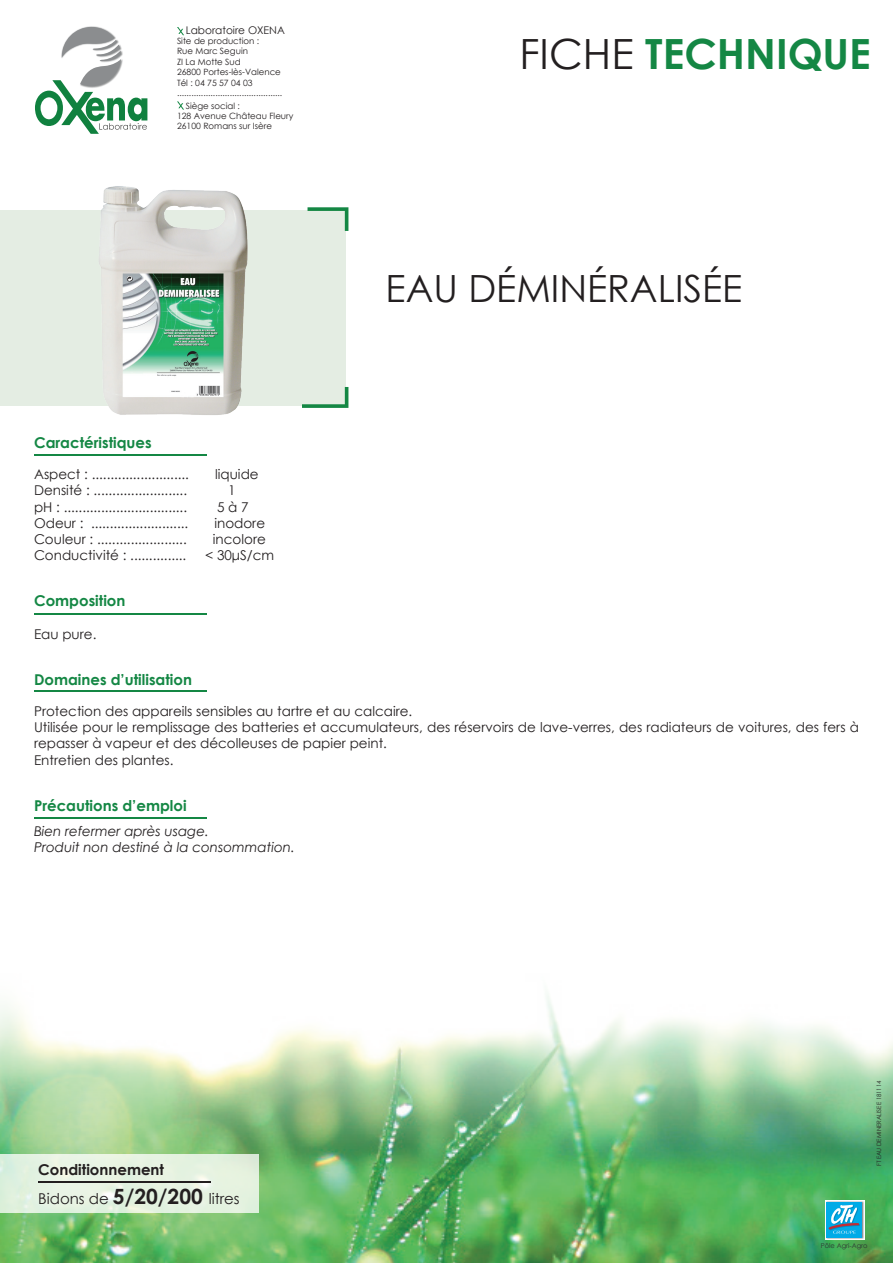
<style>
.page{position:relative;width:893px;height:1263px;background:#fff}
.page>*{position:absolute;margin:0;border:0;box-sizing:border-box;transform-origin:0 0}
.t1{font:700 41.7px "Century Gothic";color:#148744}
.t2{font:37.5px "Century Gothic";color:#231f20}
.t3{font:700 15px "Century Gothic";color:#148744}
.t4{font:700 15px/29px "Century Gothic";color:#231f20}
.t5{font:13.5px/16.2px "Century Gothic";color:#231f20}
.t6{font:italic 13.5px/16.2px "Century Gothic";color:#231f20}
.t7{font:10.5px "Century Gothic";color:#231f20}
.t8{font:8.7px/10.4px "Century Gothic";color:#231f20}
.t9{font:6.75px "Century Gothic";color:#2d3332}
.t10{font:6px "Century Gothic";color:#231f20}
.s1{font-weight:400;color:#231f20}
.s2{font-weight:400}
.s3{font-size:21px}
</style>
<div class="page">
<img style="left:0;top:995px;width:893px;height:268px">
<div style="left:0;top:210px;width:345px;height:196px;background:#e4ede3"></div>
<svg style="left:308px;top:207px;width:40px;height:24px"></svg>
<svg style="left:302px;top:387px;width:46px;height:21px"></svg>
<hr style="left:34px;top:454px;width:172px;height:1px;background:#148744">
<hr style="left:34px;top:817px;width:172px;height:1px;background:#148744">
<hr style="left:34px;top:691px;width:172px;height:1px;background:#148744">
<hr style="left:34px;top:613px;width:172px;height:2px;background:#148744">
<svg style="left:35px;top:27px;width:112px;height:107px"></svg>
<img style="left:825px;top:1200px;width:40px;height:40px">
<div style="left:826px;top:1201px;width:36px;height:36px;background:#00abe7"></div>
<svg style="left:828px;top:1205px;width:32px;height:29px"></svg>
<svg style="left:177px;top:27px;width:7px;height:8px"></svg>
<svg style="left:177px;top:101px;width:7px;height:9px"></svg>
<div style="left:0;top:1154px;width:259px;height:59px;background:#e5f2e1"></div>
<hr style="left:38px;top:1181px;width:172px;height:1px;background:#231f20">
<img style="left:99px;top:186px;width:149px;height:229px">
<p class="t7" style="left:186px;top:23px;width:101px">Laboratoire OXENA</p>
<p class="t8" style="left:177px;top:36px;width:105px">Site de production :<br>Rue Marc Seguin<br>ZI La Motte Sud<br>26800 Portes-lès-Valence<br>Tél : 04 75 57 04 03</p>
<p class="t8" style="left:186px;top:86px;width:98px;line-height:12.8px;text-indent:-9px">............................................<br>Siège social :</p>
<p class="t8" style="left:177px;top:111px;width:118px">128 Avenue Château Fleury<br>26100 Romans sur Isère</p>
<p class="t3" style="left:34px;top:431px;width:119px">Caractéristiques</p>
<p class="t5" style="left:34px;top:466px;width:156px">Aspect : ..........................</p>
<p class="t5" style="left:215px;top:466px;width:45px">liquide</p>
<p class="t5" style="left:34px;top:482px;width:155px">Densité : .........................</p>
<p class="t5" style="left:228px;top:482px;width:9px">1</p>
<p class="t5" style="left:34px;top:498px;width:155px">pH : .................................</p>
<p class="t5" style="left:217px;top:498px;width:33px">5 à 7</p>
<p class="t5" style="left:34px;top:515px;width:156px">Odeur : ..........................</p>
<p class="t5" style="left:214px;top:515px;width:52px">inodore</p>
<p class="t5" style="left:34px;top:531px;width:154px">Couleur : ........................</p>
<p class="t5" style="left:213px;top:531px;width:54px">incolore</p>
<p class="t5" style="left:34px;top:547px;width:154px">Conductivité : ...............</p>
<p class="t5" style="left:205px;top:547px;width:71px">&lt; 30μS/cm</p>
<p class="t3" style="left:34px;top:590px;width:93px">Composition</p>
<p class="t5" style="left:34px;top:625px;width:64px">Eau pure.</p>
<p class="t3" style="left:34px;top:668px;width:160px">Domaines d’utilisation</p>
<h1 class="t1" style="left:519px;top:22px;width:353px"><span class="s1">FICHE</span> TECHNIQUE</h1>
<h2 class="t2" style="left:386px;top:262px;width:358px">EAU DÉMINÉRALISÉE</h2>
<p class="t5" style="left:34px;top:703px;width:826px">Protection des appareils sensibles au tartre et au calcaire.<br>Utilisée pour le remplissage des batteries et accumulateurs, des réservoirs de lave-verres, des radiateurs de voitures, des fers à repasser à vapeur et des décolleuses de papier peint.<br>Entretien des plantes.</p>
<p class="t3" style="left:34px;top:794px;width:154px">Précautions d’emploi</p>
<p class="t6" style="left:34px;top:823px;width:262px">Bien refermer après usage.<br>Produit non destiné à la consommation.</p>
<p class="t4" style="left:38px;top:1155px;width:203px">Conditionnement<br><span class="s2">Bidons de</span> <span class="s3">5/20/200</span> <span class="s2">litres</span></p>
<p class="t10" style="left:875px;top:1166px;width:87px;rotate:-90deg">FT EAU DEMINERALISEE 181114</p>
<p class="t9" style="left:821px;top:1240px;width:48px">Pôle Agri-Agro</p>
</div>
